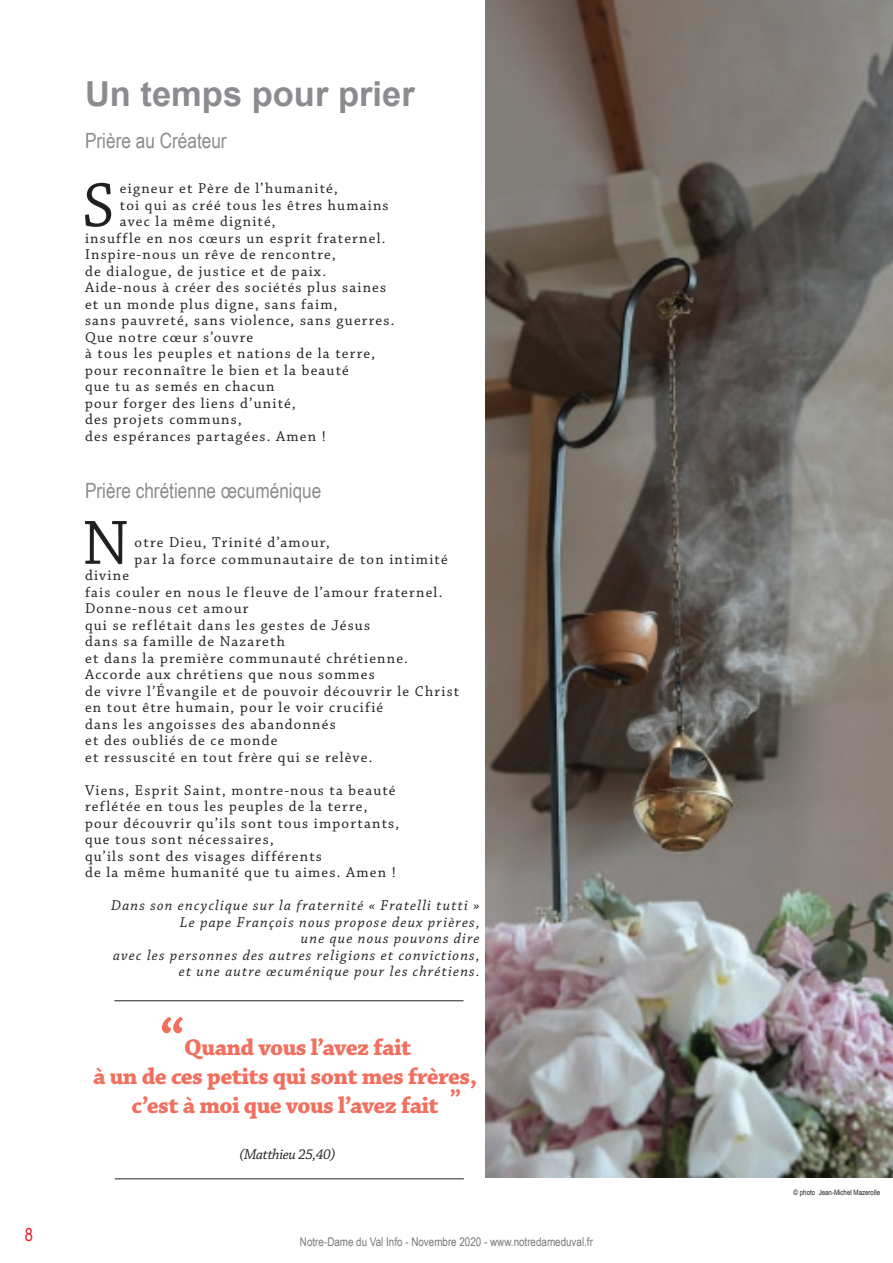
<style>
.page{position:relative;width:893px;height:1263px;background:#fff}
.page>*{position:absolute;margin:0;border:0;box-sizing:border-box;transform-origin:0 0}
.t1{font:65.7px "Chaparral Pro";color:#231f20}
.t2{font:700 34.5px "Arial";color:#8a8c8f}
.t3{font:700 24px/28.8px "Chaparral Pro";letter-spacing:-.025em;color:#f26f5f;text-align:center}
.t4{font:21px "Arial Narrow";color:#8a8c8f}
.t5{font:18px "Arial Narrow";color:#ee1b2d}
.t6{font:15px/16.5px "Chaparral Pro";letter-spacing:.08em;color:#231f20}
.t7{font:italic 15px/16.5px "Chaparral Pro";letter-spacing:.08em;color:#231f20;text-align:right}
.t8{font:italic 15px "Chaparral Pro";letter-spacing:-.025em;color:#231f20}
.t9{font:12px "Arial Narrow";color:#76787b}
.t10{font:7.5px "Arial Narrow";color:#231f20}
.s1{font-size:52.5px}
</style>
<div class="page">
<img style="left:485px;top:0;width:408px;height:1178px">
<hr style="left:114px;top:1000px;width:349px;height:1px;background:#231f20">
<hr style="left:115px;top:1178px;width:349px;height:1px;background:#231f20">
<p class="t5" style="left:25px;top:1221px;width:10px">8</p>
<h2 class="t2" style="left:85px;top:71px;width:331px">Un temps pour prier</h2>
<h3 class="t4" style="left:85px;top:125px;width:143px">Prière au Créateur</h3>
<h1 class="t1" style="left:82px;top:169px;width:34px">S</h1>
<p class="t6" style="left:120px;top:181px;width:219px">eigneur et Père de l’humanité,</p>
<p class="t6" style="left:120px;top:197px;width:270px">toi qui as créé tous les êtres humains</p>
<p class="t6" style="left:120px;top:214px;width:157px">avec la même dignité,</p>
<p class="t6" style="left:85px;top:230px;width:302px">insuffle en nos cœurs un esprit fraternel.</p>
<p class="t6" style="left:85px;top:247px;width:252px">Inspire-nous un rêve de rencontre,</p>
<p class="t6" style="left:85px;top:263px;width:243px">de dialogue, de justice et de paix.</p>
<p class="t6" style="left:85px;top:280px;width:303px">Aide-nous à créer des sociétés plus saines</p>
<p class="t6" style="left:85px;top:296px;width:254px">et un monde plus digne, sans faim,</p>
<p class="t6" style="left:85px;top:313px;width:311px">sans pauvreté, sans violence, sans guerres.</p>
<p class="t6" style="left:85px;top:329px;width:170px">Que notre cœur s’ouvre</p>
<p class="t6" style="left:85px;top:346px;width:291px">à tous les peuples et nations de la terre,</p>
<p class="t6" style="left:85px;top:362px;width:265px">pour reconnaître le bien et la beauté</p>
<p class="t6" style="left:85px;top:379px;width:191px">que tu as semés en chacun</p>
<p class="t6" style="left:85px;top:395px;width:212px">pour forger des liens d’unité,</p>
<p class="t6" style="left:85px;top:412px;width:158px">des projets communs,</p>
<p class="t6" style="left:85px;top:428px;width:242px">des espérances partagées. Amen !</p>
<h3 class="t4" style="left:85px;top:475px;width:238px">Prière chrétienne œcuménique</h3>
<h1 class="t1" style="left:82px;top:507px;width:49px">N</h1>
<p class="t6" style="left:135px;top:535px;width:315px">otre Dieu, Trinité d’amour,<br>par la force communautaire de ton intimité</p>
<p class="t6" style="left:85px;top:568px;width:376px">divine<br>fais couler en nous le fleuve de l’amour fraternel.<br>Donne-nous cet amour<br>qui se reflétait dans les gestes de Jésus<br>dans sa famille de Nazareth<br>et dans la première communauté chrétienne.<br>Accorde aux chrétiens que nous sommes<br>de vivre l’Évangile et de pouvoir découvrir le Christ en tout être humain, pour le voir crucifié<br>dans les angoisses des abandonnés<br>et des oubliés de ce monde<br>et ressuscité en tout frère qui se relève.</p>
<p class="t6" style="left:85px;top:782px;width:316px">Viens, Esprit Saint, montre-nous ta beauté reflétée en tous les peuples de la terre, pour découvrir qu’ils sont tous importants, que tous sont nécessaires,<br>qu’ils sont des visages différents<br>de la même humanité que tu aimes. Amen !</p>
<p class="t7" style="left:111px;top:898px;width:370px">Dans son encyclique sur la fraternité « Fratelli tutti » Le pape François nous propose deux prières,<br>une que nous pouvons dire<br>avec les personnes des autres religions et convictions, et une autre œcuménique pour les chrétiens.</p>
<h3 class="t3" style="left:93px;top:1034px;width:385px"><span class="s1">“</span>Quand vous l’avez fait<br>à un de ces petits qui sont mes frères, c’est à moi que vous l’avez fait</h3>
<p class="t8" style="left:240px;top:1146px;width:97px">(Matthieu 25,40)</p>
<h3 class="t3" style="left:450px;top:1085px;width:13px">”</h3>
<p class="t9" style="left:300px;top:1233px;width:294px">Notre-Dame du Val Info - Novembre 2020 - www.notredameduval.fr</p>
<p class="t10" style="left:794px;top:1187px;width:88px">© photo Jean-Michel Mazerolle</p>
</div>
